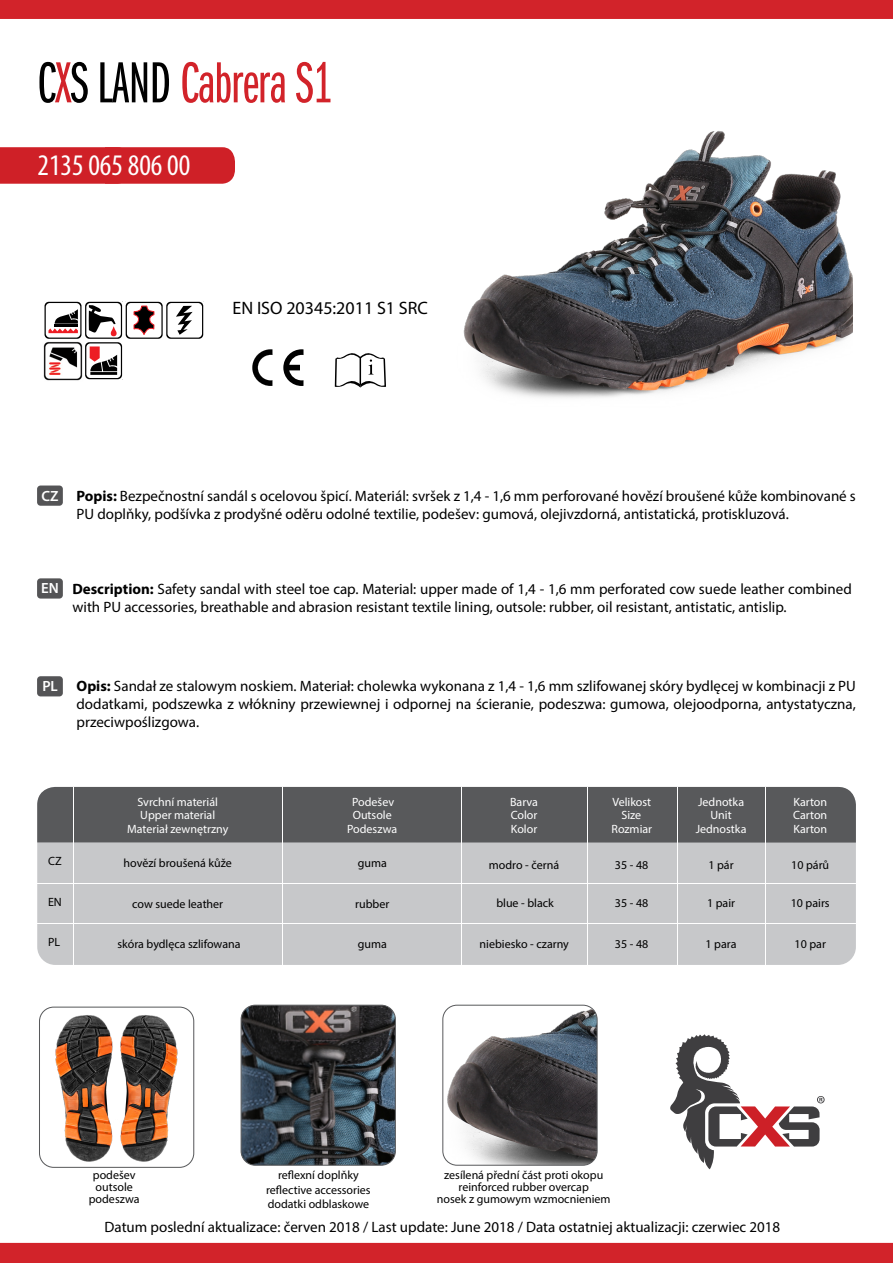
<style>
.page{position:relative;width:893px;height:1263px;background:#fff}
.page>*{position:absolute;margin:0;border:0;box-sizing:border-box;transform-origin:0 0}
.t1{font:60px "Franklin Got Itc DOT Boo Ext Com";letter-spacing:-.01em;color:#d2232a}
.t2{font:condensed 30px "Myriad Pro";color:#fff}
.t3{font:18px "Myriad Pro";color:#000}
.t4{font:15px/18px "Myriad Pro";color:#000}
.t5{font:600 14.85px "Myriad Pro";color:#fff}
.t6{font:12px/12px "Myriad Pro";color:#000;text-align:center}
.t7{font:12px "Myriad Pro";color:#fff}
.s1{color:#000}
.s2{font-weight:700}
</style>
<div class="page">
<div style="left:0;top:147px;width:235px;height:37px;background:#cf2027"></div>
<img style="left:463px;top:131px;width:389px;height:267px">
<svg style="left:670px;top:1034px;width:155px;height:135px"></svg>
<div style="left:37px;top:485px;width:26px;height:21px;background:#545456;border-radius:3px"></div>
<div style="left:37px;top:578px;width:26px;height:21px;background:#545456;border-radius:3px"></div>
<div style="left:37px;top:676px;width:26px;height:20px;background:#545456;border-radius:3px"></div>
<div style="left:0;top:0;width:893px;height:19px;background:#d2232a"></div>
<div style="left:0;top:1243px;width:893px;height:20px;background:#d2232a"></div>
<svg style="left:335px;top:353px;width:51px;height:34px"></svg>
<svg style="left:252px;top:349px;width:20px;height:37px"></svg>
<svg style="left:283px;top:349px;width:21px;height:37px"></svg>
<svg style="left:43px;top:301px;width:161px;height:80px"></svg>
<img style="left:444px;top:1005px;width:152px;height:159px">
<div style="left:442px;top:1005px;width:156px;height:161px;border:1px solid #58595b;border-radius:14px"></div>
<img style="left:241px;top:1005px;width:154px;height:160px">
<div style="left:241px;top:1005px;width:155px;height:161px;border:1px solid #58595b;border-radius:14px"></div>
<img style="left:55px;top:1015px;width:123px;height:147px">
<div style="left:39px;top:1006px;width:155px;height:162px;border:1px solid #58595b;border-radius:14px"></div>
<div style="left:37px;top:787px;width:819px;height:178px;background:#c7c8ca;border-radius:18px"></div>
<div style="left:37px;top:787px;width:819px;height:55px;background:#58595b"></div>
<hr style="left:73px;top:787px;width:1px;height:178px;background:#fff">
<hr style="left:37px;top:923px;width:819px;height:1px;background:#fff">
<hr style="left:37px;top:883px;width:819px;height:1px;background:#fff">
<hr style="left:282px;top:787px;width:1px;height:178px;background:#fff">
<hr style="left:461px;top:787px;width:1px;height:178px;background:#fff">
<hr style="left:765px;top:787px;width:1px;height:178px;background:#fff">
<hr style="left:677px;top:787px;width:1px;height:178px;background:#fff">
<hr style="left:587px;top:787px;width:1px;height:178px;background:#fff">
<h1 class="t1" style="left:37px;top:51px;width:296px"><span class="s1">C</span>X<span class="s1">S LAND</span> Cabrera S1</h1>
<h2 class="t2" style="left:38px;top:147px;width:154px">2135 065 806 00</h2>
<p class="t3" style="left:232px;top:296px;width:197px">EN ISO 20345:2011 S1 SRC</p>
<p class="t5" style="left:42px;top:486px;width:19px">CZ</p>
<p class="t4" style="left:77px;top:486px;width:781px"><span class="s2">Popis:</span> Bezpečnostní sandál s ocelovou špicí. Materiál: svršek z 1,4 - 1,6 mm perforované hovězí broušené kůže kombinované s<br>PU doplňky, podšívka z prodyšné oděru odolné textilie, podešev: gumová, olejivzdorná, antistatická, protiskluzová.</p>
<p class="t5" style="left:41px;top:579px;width:19px">EN</p>
<p class="t4" style="left:72px;top:579px;width:781px"><span class="s2">Description:</span> Safety sandal with steel toe cap. Material: upper made of 1,4 - 1,6 mm perforated cow suede leather combined with PU accessories, breathable and abrasion resistant textile lining, outsole: rubber, oil resistant, antistatic, antislip.</p>
<p class="t5" style="left:42px;top:677px;width:17px">PL</p>
<p class="t4" style="left:77px;top:677px;width:781px;text-align:justify"><span class="s2">Opis:</span> Sandał ze stalowym noskiem. Materiał: cholewka wykonana z 1,4 - 1,6 mm szlifowanej skóry bydlęcej w kombinacji z PU dodatkami, podszewka z włókniny przewiewnej i odpornej na ścieranie, podeszwa: gumowa, olejoodporna, antystatyczna, przeciwpoślizgowa.</p>
<p class="t7" style="left:137px;top:794px;width:82px">Svrchní materiál</p>
<p class="t7" style="left:140px;top:808px;width:76px">Upper material</p>
<p class="t7" style="left:127px;top:822px;width:103px">Materiał zewnętrzny</p>
<p class="t7" style="left:352px;top:794px;width:43px">Podešev</p>
<p class="t7" style="left:347px;top:821px;width:52px">Podeszwa</p>
<p class="t7" style="left:353px;top:808px;width:41px">Outsole</p>
<p class="t7" style="left:510px;top:794px;width:30px">Barva</p>
<p class="t7" style="left:511px;top:821px;width:28px">Kolor</p>
<p class="t7" style="left:511px;top:808px;width:28px">Color</p>
<p class="t7" style="left:612px;top:794px;width:40px">Velikost</p>
<p class="t7" style="left:611px;top:821px;width:42px">Rozmiar</p>
<p class="t7" style="left:621px;top:808px;width:21px">Size</p>
<p class="t7" style="left:698px;top:794px;width:48px">Jednotka</p>
<p class="t7" style="left:696px;top:821px;width:52px">Jednostka</p>
<p class="t7" style="left:710px;top:808px;width:23px">Unit</p>
<p class="t7" style="left:793px;top:794px;width:35px">Karton</p>
<p class="t7" style="left:793px;top:821px;width:35px">Karton</p>
<p class="t7" style="left:793px;top:808px;width:36px">Carton</p>
<p class="t6" style="left:48px;top:855px;width:15px">CZ</p>
<p class="t6" style="left:124px;top:857px;width:110px">hovězí broušená kůže</p>
<p class="t6" style="left:132px;top:898px;width:93px">cow suede leather</p>
<p class="t6" style="left:117px;top:938px;width:125px">skóra bydlęca szlifowana</p>
<p class="t6" style="left:358px;top:857px;width:31px">guma</p>
<p class="t6" style="left:355px;top:898px;width:36px">rubber</p>
<p class="t6" style="left:48px;top:896px;width:15px">EN</p>
<p class="t6" style="left:48px;top:936px;width:14px">PL</p>
<p class="t6" style="left:358px;top:938px;width:31px">guma</p>
<p class="t6" style="left:489px;top:859px;width:72px">modro - černá</p>
<p class="t6" style="left:615px;top:859px;width:35px">35 - 48</p>
<p class="t6" style="left:708px;top:859px;width:27px">1 pár</p>
<p class="t6" style="left:791px;top:859px;width:40px">10 párů</p>
<p class="t6" style="left:496px;top:897px;width:59px">blue - black</p>
<p class="t6" style="left:615px;top:897px;width:35px">35 - 48</p>
<p class="t6" style="left:707px;top:897px;width:30px">1 pair</p>
<p class="t6" style="left:791px;top:897px;width:40px">10 pairs</p>
<p class="t6" style="left:480px;top:938px;width:91px">niebiesko - czarny</p>
<p class="t6" style="left:615px;top:938px;width:35px">35 - 48</p>
<p class="t6" style="left:706px;top:938px;width:32px">1 para</p>
<p class="t6" style="left:794px;top:938px;width:33px">10 par</p>
<p class="t6" style="left:89px;top:1169px;width:52px">podešev outsole podeszwa</p>
<p class="t6" style="left:266px;top:1168px;width:106px;line-height:14.4px">reflexní doplňky reflective accessories dodatki odblaskowe</p>
<p class="t6" style="left:437px;top:1169px;width:175px">zesílená přední část proti okopu reinforced rubber overcap<br>nosek z gumowym wzmocnieniem</p>
<p class="t4" style="left:105px;top:1218px;width:677px">Datum poslední aktualizace: červen 2018 / Last update: June 2018 / Data ostatniej aktualizacji: czerwiec 2018</p>
</div>
